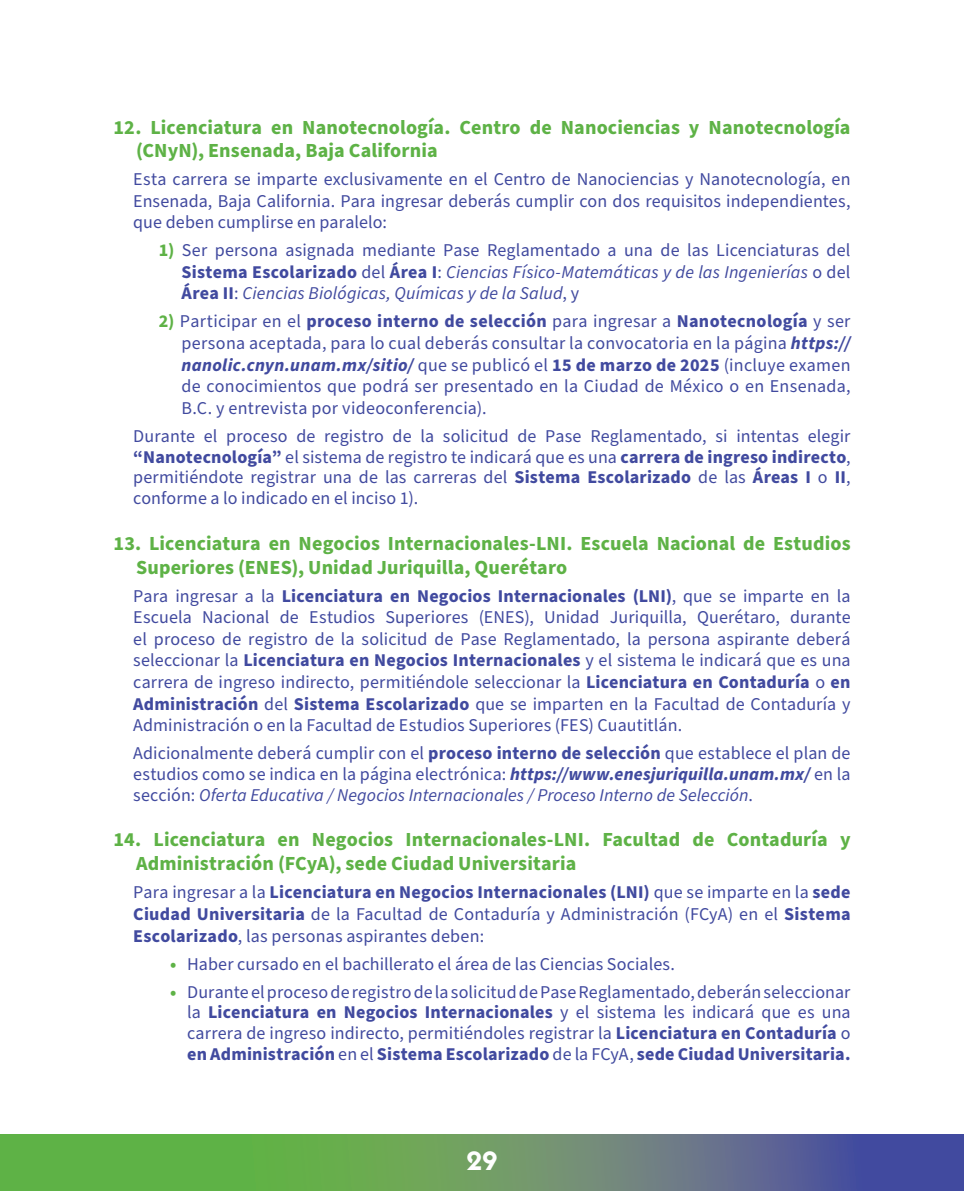
<style>
.page{position:relative;width:964px;height:1191px;background:#fff}
.page>*{position:absolute;margin:0;border:0;box-sizing:border-box;transform-origin:0 0}
.t1{font:700 26px "Edge Display";color:#fff}
.t2{font:700 20px/24px "Source Sans Pro";letter-spacing:.005em;color:#5eb246}
.t3{font:18px/21.6px "Source Sans Pro";letter-spacing:.01em;color:#414a9f;text-align:justify}
.t4{font:italic 18px/21.6px "Source Sans Pro";letter-spacing:.01em;color:#414a9f;text-align:justify}
.s1{font-weight:700;font-style:normal;color:#5eb246}
.s2{font-style:normal}
.s3{font-weight:700;font-style:normal}
.s4{font-weight:700;color:#5eb246}
.s5{font-weight:700}
.s6{font-weight:700;font-style:italic}
.s7{font-style:italic}
</style>
<div class="page">
<svg style="left:0;top:1134px;width:964px;height:57px;background:#618f6b"></svg>
<p class="t2" style="left:136px;top:116px;width:716px;line-height:23px;text-indent:-23px">12. Licenciatura en Nanotecnología. Centro de Nanociencias y Nanotecnología (CNyN), Ensenada, Baja California</p>
<p class="t3" style="left:133px;top:169px;width:719px">Esta carrera se imparte exclusivamente en el Centro de Nanociencias y Nanotecnología, en Ensenada, Baja California. Para ingresar deberás cumplir con dos requisitos independientes, que deben cumplirse en paralelo:</p>
<p class="t4" style="left:181px;top:240px;width:670px;text-indent:-23px"><span class="s1">1)</span> <span class="s2">Ser persona asignada mediante Pase Reglamentado a una de las Licenciaturas del </span><span class="s3">Sistema Escolarizado</span> <span class="s2">del</span> <span class="s3">Área I</span><span class="s2">:</span> Ciencias Físico-Matemáticas y de las Ingenierías <span class="s2">o del </span><span class="s3">Área II</span><span class="s2">:</span> Ciencias Biológicas, Químicas y de la Salud<span class="s2">, y</span></p>
<p class="t3" style="left:181px;top:311px;width:671px;text-indent:-23px"><span class="s4">2)</span> Participar en el <span class="s5">proceso interno de selección</span> para ingresar a <span class="s5">Nanotecnología</span> y ser persona aceptada, para lo cual deberás consultar la convocatoria en la página <span class="s6">https:// nanolic.cnyn.unam.mx/sitio/</span> que se publicó el <span class="s5">15 de marzo de 2025</span> (incluye examen de conocimientos que podrá ser presentado en la Ciudad de México o en Ensenada, B.C. y entrevista por videoconferencia).</p>
<p class="t3" style="left:133px;top:426px;width:719px;line-height:20.8px">Durante el proceso de registro de la solicitud de Pase Reglamentado, si intentas elegir <span class="s5">“Nanotecnología”</span> el sistema de registro te indicará que es una <span class="s5">carrera de ingreso indirecto</span>, permitiéndote registrar una de las carreras del <span class="s5">Sistema Escolarizado</span> de las <span class="s5">Áreas I</span> o <span class="s5">II</span>, conforme a lo indicado en el inciso 1).</p>
<p class="t2" style="left:136px;top:531px;width:716px;text-indent:-23px">13. Licenciatura en Negocios Internacionales-LNI. Escuela Nacional de Estudios<br>Superiores (ENES), Unidad Juriquilla, Querétaro</p>
<p class="t3" style="left:133px;top:585px;width:719px">Para ingresar a la <span class="s5">Licenciatura en Negocios Internacionales (LNI)</span>, que se imparte en la Escuela Nacional de Estudios Superiores (ENES), Unidad Juriquilla, Querétaro, durante el proceso de registro de la solicitud de Pase Reglamentado, la persona aspirante deberá seleccionar la <span class="s5">Licenciatura en Negocios Internacionales</span> y el sistema le indicará que es una carrera de ingreso indirecto, permitiéndole seleccionar la <span class="s5">Licenciatura en Contaduría</span> o <span class="s5">en Administración</span> del <span class="s5">Sistema Escolarizado</span> que se imparten en la Facultad de Contaduría y Administración o en la Facultad de Estudios Superiores (FES) Cuautitlán.</p>
<p class="t3" style="left:133px;top:743px;width:719px;line-height:20.8px">Adicionalmente deberá cumplir con el <span class="s5">proceso interno de selección</span> que establece el plan de estudios como se indica en la página electrónica: <span class="s6">https://www.enesjuriquilla.unam.mx/</span> en la sección: <span class="s7">Oferta Educativa / Negocios Internacionales / Proceso Interno de Selección</span>.</p>
<p class="t2" style="left:136px;top:828px;width:716px;text-indent:-23px">14. Licenciatura en Negocios Internacionales-LNI. Facultad de Contaduría y<br>Administración (FCyA), sede Ciudad Universitaria</p>
<p class="t3" style="left:133px;top:882px;width:719px">Para ingresar a la <span class="s5">Licenciatura en Negocios Internacionales (LNI)</span> que se imparte en la <span class="s5">sede Ciudad Universitaria</span> de la Facultad de Contaduría y Administración (FCyA) en el <span class="s5">Sistema Escolarizado</span>, las personas aspirantes deben:</p>
<p class="t3" style="left:170px;top:953px;width:506px"><span class="s4">•</span> Haber cursado en el bachillerato el área de las Ciencias Sociales.</p>
<p class="t3" style="left:187px;top:981px;width:665px;line-height:20.6px;text-indent:-17px"><span class="s4">•</span> Durante el proceso de registro de la solicitud de Pase Reglamentado, deberán seleccionar la <span class="s5">Licenciatura en Negocios Internacionales</span> y el sistema les indicará que es una carrera de ingreso indirecto, permitiéndoles registrar la <span class="s5">Licenciatura en Contaduría</span> o <span class="s5">en Administración</span> en el <span class="s5">Sistema Escolarizado</span> de la FCyA, <span class="s5">sede Ciudad Universitaria.</span></p>
<h1 class="t1" style="left:466px;top:1144px;width:32px">29</h1>
</div>
